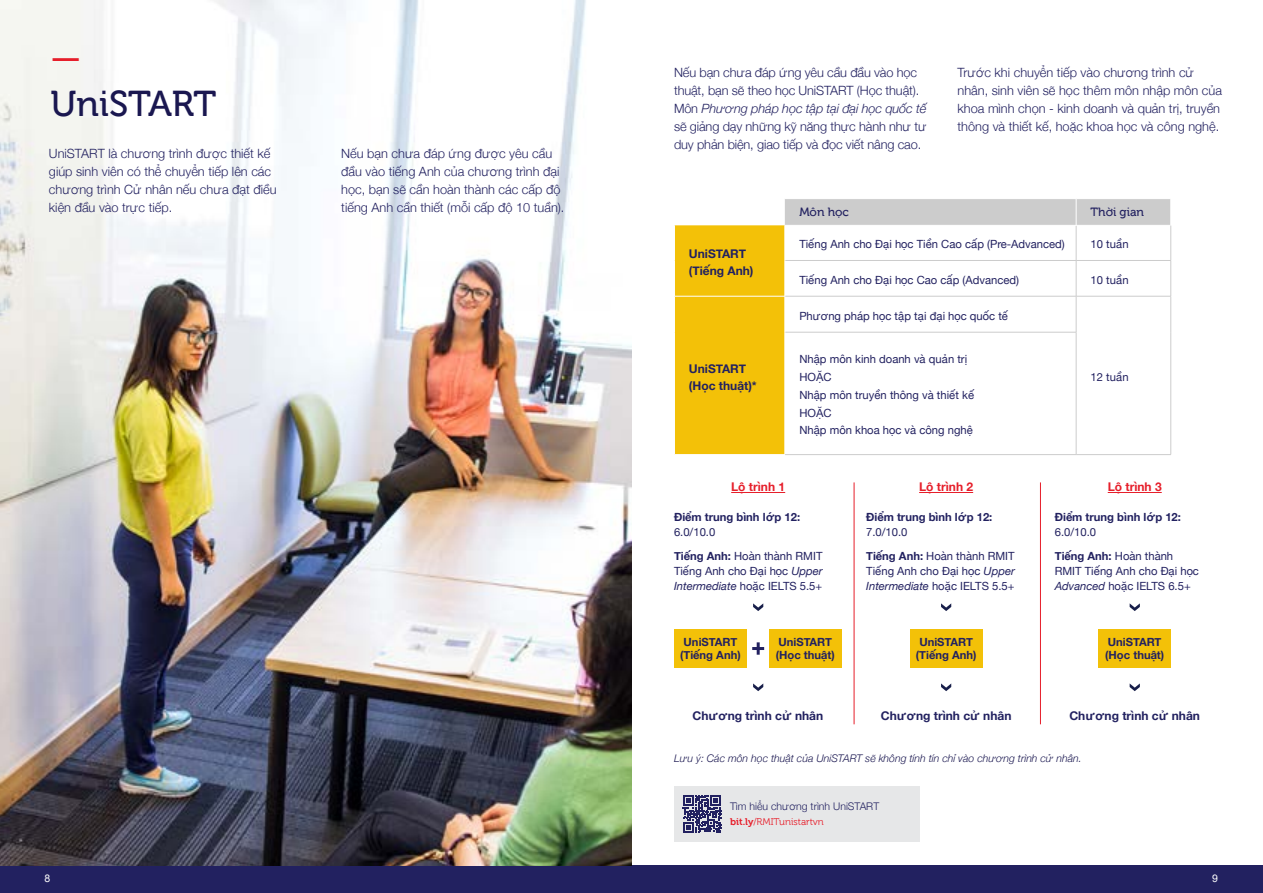
<style>
.page{position:relative;width:1263px;height:893px;background:#fff}
.page>*{position:absolute;margin:0;border:0;box-sizing:border-box;transform-origin:0 0}
.t1{font:36px "Museo 500";color:#1a1750}
.t2{font:36px "Museo 500";color:#e61e2a}
.t3{font:300 12.75px/18px "Helvetica Neue";color:#222160}
.t4{font:700 12px/16.5px "Helvetica Neue";color:#222160}
.t5{font:700 12px "Helvetica Neue";color:#e61e2a}
.t6{font:12px "Museo 500";color:#222160}
.t7{font:11.25px/17.7px "Helvetica Neue";color:#222160}
.t8{font:700 11.25px/13.5px "Helvetica Neue";color:#222160;text-align:center}
.t9{font:italic 300 10.5px "Helvetica Neue";color:#1a1750}
.t10{font:300 10.5px "Helvetica Neue";color:#222160}
.t11{font:10.5px "Arial";color:#fff}
.t12{font:9.75px "Museo 300";color:#e61e2a}
.s1{font-style:italic}
.s2{font-weight:700}
.s3{font-family:"VN Museo 700"}
</style>
<div class="page">
<div style="left:0;top:865px;width:1263px;height:28px;background:#222160"></div>
<svg style="left:674px;top:199px;width:497px;height:256px"></svg>
<hr style="left:785px;top:225px;width:291px;height:1px;background:#fff">
<hr style="left:1076px;top:225px;width:95px;height:1px;background:#fff">
<hr style="left:1170px;top:226px;width:1px;height:34px;background:#ccc">
<hr style="left:1170px;top:261px;width:1px;height:35px;background:#ccc">
<hr style="left:1170px;top:296px;width:1px;height:36px;background:#ccc">
<hr style="left:1170px;top:332px;width:1px;height:122px;background:#ccc">
<hr style="left:785px;top:454px;width:291px;height:1px;background:#ccc">
<hr style="left:1076px;top:454px;width:95px;height:1px;background:#ccc">
<img style="left:0;top:0;width:631px;height:865px">
<div style="left:674px;top:786px;width:246px;height:55px;background:#e6e7e8"></div>
<svg style="left:683px;top:795px;width:38px;height:38px"></svg>
<svg style="left:753px;top:603px;width:10px;height:8px"></svg>
<svg style="left:941px;top:603px;width:10px;height:8px"></svg>
<svg style="left:1130px;top:603px;width:10px;height:8px"></svg>
<svg style="left:753px;top:683px;width:10px;height:8px"></svg>
<svg style="left:941px;top:683px;width:10px;height:8px"></svg>
<svg style="left:1130px;top:683px;width:10px;height:8px"></svg>
<hr style="left:731px;top:492px;width:54px;height:1px;background:#e61e2a">
<hr style="left:919px;top:492px;width:54px;height:1px;background:#e61e2a">
<hr style="left:1108px;top:492px;width:54px;height:1px;background:#e61e2a">
<hr style="left:854px;top:482px;width:1px;height:242px;background:#e61e2a">
<hr style="left:1040px;top:482px;width:1px;height:242px;background:#e61e2a">
<svg style="left:752px;top:642px;width:12px;height:13px"></svg>
<div style="left:674px;top:629px;width:73px;height:39px;background:#f3c108"></div>
<div style="left:769px;top:629px;width:73px;height:39px;background:#f3c108"></div>
<div style="left:910px;top:629px;width:72px;height:39px;background:#f3c108"></div>
<div style="left:1098px;top:629px;width:73px;height:39px;background:#f3c108"></div>
<h1 class="t2" style="left:50px;top:30px;width:32px">—</h1>
<h1 class="t1" style="left:50px;top:76px;width:167px">UniSTART</h1>
<p class="t3" style="left:49px;top:143px;width:229px">UniSTART là chương trình được thiết kế giúp sinh viên có thể chuyển tiếp lên các chương trình Cử nhân nếu chưa đạt điều kiện đầu vào trực tiếp.</p>
<p class="t3" style="left:341px;top:143px;width:225px">Nếu bạn chưa đáp ứng được yêu cầu đầu vào tiếng Anh của chương trình đại học, bạn sẽ cần hoàn thành các cấp độ tiếng Anh cần thiết (mỗi cấp độ 10 tuần).</p>
<p class="t3" style="left:674px;top:63px;width:254px">Nếu bạn chưa đáp ứng yêu cầu đầu vào học thuật, bạn sẽ theo học UniSTART (Học thuật).<br>Môn <span class="s1">Phương pháp học tập tại đại học quốc tế </span>sẽ giảng dạy những kỹ năng thực hành như tư duy phản biện, giao tiếp và đọc viết nâng cao.</p>
<p class="t3" style="left:957px;top:63px;width:266px">Trước khi chuyển tiếp vào chương trình cử nhân, sinh viên sẽ học thêm môn nhập môn của khoa mình chọn - kinh doanh và quản trị, truyền thông và thiết kế, hoặc khoa học và công nghệ.</p>
<p class="t4" style="left:689px;top:246px;width:66px">UniSTART (Tiếng Anh)</p>
<p class="t4" style="left:689px;top:361px;width:69px">UniSTART (Học thuật)*</p>
<p class="t6" style="left:799px;top:203px;width:51px">Môn học</p>
<p class="t6" style="left:1091px;top:203px;width:55px">Thời gian</p>
<p class="t7" style="left:799px;top:236px;width:267px">Tiếng Anh cho Đại học Tiền Cao cấp (Pre-Advanced)</p>
<p class="t7" style="left:1091px;top:236px;width:39px">10 tuần</p>
<p class="t7" style="left:799px;top:271px;width:221px">Tiếng Anh cho Đại học Cao cấp (Advanced)</p>
<p class="t7" style="left:1091px;top:271px;width:39px">10 tuần</p>
<p class="t7" style="left:799px;top:307px;width:210px">Phương pháp học tập tại đại học quốc tế</p>
<p class="t7" style="left:799px;top:351px;width:176px">Nhập môn kinh doanh và quản trị<br>HOẶC<br>Nhập môn truyền thông và thiết kế<br>HOẶC<br>Nhập môn khoa học và công nghệ</p>
<p class="t7" style="left:1091px;top:369px;width:39px">12 tuần</p>
<p class="t5" style="left:731px;top:478px;width:56px">Lộ trình 1</p>
<p class="t5" style="left:919px;top:478px;width:56px">Lộ trình 2</p>
<p class="t8" style="left:674px;top:511px;width:128px">Điểm trung bình lớp 12:</p>
<p class="t7" style="left:674px;top:521px;width:150px;line-height:23.5px">6.0/10.0<br><span class="s2">Tiếng Anh:</span> Hoàn thành RMIT</p>
<p class="t7" style="left:674px;top:564px;width:150px;line-height:15px">Tiếng Anh cho Đại học <span class="s1">Upper<br>Intermediate</span> hoặc IELTS 5.5+</p>
<p class="t8" style="left:866px;top:511px;width:128px">Điểm trung bình lớp 12:</p>
<p class="t7" style="left:866px;top:521px;width:150px;line-height:23.5px">7.0/10.0<br><span class="s2">Tiếng Anh:</span> Hoàn thành RMIT</p>
<p class="t7" style="left:866px;top:564px;width:150px;line-height:15px">Tiếng Anh cho Đại học <span class="s1">Upper<br>Intermediate</span> hoặc IELTS 5.5+</p>
<p class="t5" style="left:1108px;top:478px;width:56px">Lộ trình 3</p>
<p class="t8" style="left:1055px;top:511px;width:128px">Điểm trung bình lớp 12:</p>
<p class="t7" style="left:1055px;top:521px;width:120px;line-height:23.5px">6.0/10.0<br><span class="s2">Tiếng Anh:</span> Hoàn thành</p>
<p class="t7" style="left:1055px;top:564px;width:146px;line-height:15px">RMIT Tiếng Anh cho Đại học<br><span class="s1">Advanced</span> hoặc IELTS 6.5+</p>
<p class="t8" style="left:680px;top:635px;width:62px">UniSTART (Tiếng Anh)</p>
<p class="t8" style="left:776px;top:635px;width:60px;text-align:left">UniSTART (Học thuật)</p>
<p class="t8" style="left:916px;top:635px;width:62px">UniSTART (Tiếng Anh)</p>
<p class="t8" style="left:1105px;top:635px;width:60px;text-align:left">UniSTART (Học thuật)</p>
<p class="t4" style="left:693px;top:708px;width:132px">Chương trình cử nhân</p>
<p class="t4" style="left:881px;top:708px;width:132px">Chương trình cử nhân</p>
<p class="t4" style="left:1069px;top:708px;width:132px">Chương trình cử nhân</p>
<p class="t9" style="left:674px;top:750px;width:409px">Lưu ý: Các môn học thuật của UniSTART sẽ không tính tín chỉ vào chương trình cử nhân.</p>
<p class="t10" style="left:730px;top:798px;width:151px">Tìm hiểu chương trình UniSTART</p>
<p class="t12" style="left:730px;top:814px;width:95px"><span class="s3">bit.ly</span>/RMITunistartvn</p>
<p class="t11" style="left:44px;top:872px;width:7px">8</p>
<p class="t11" style="left:1212px;top:872px;width:7px">9</p>
</div>
